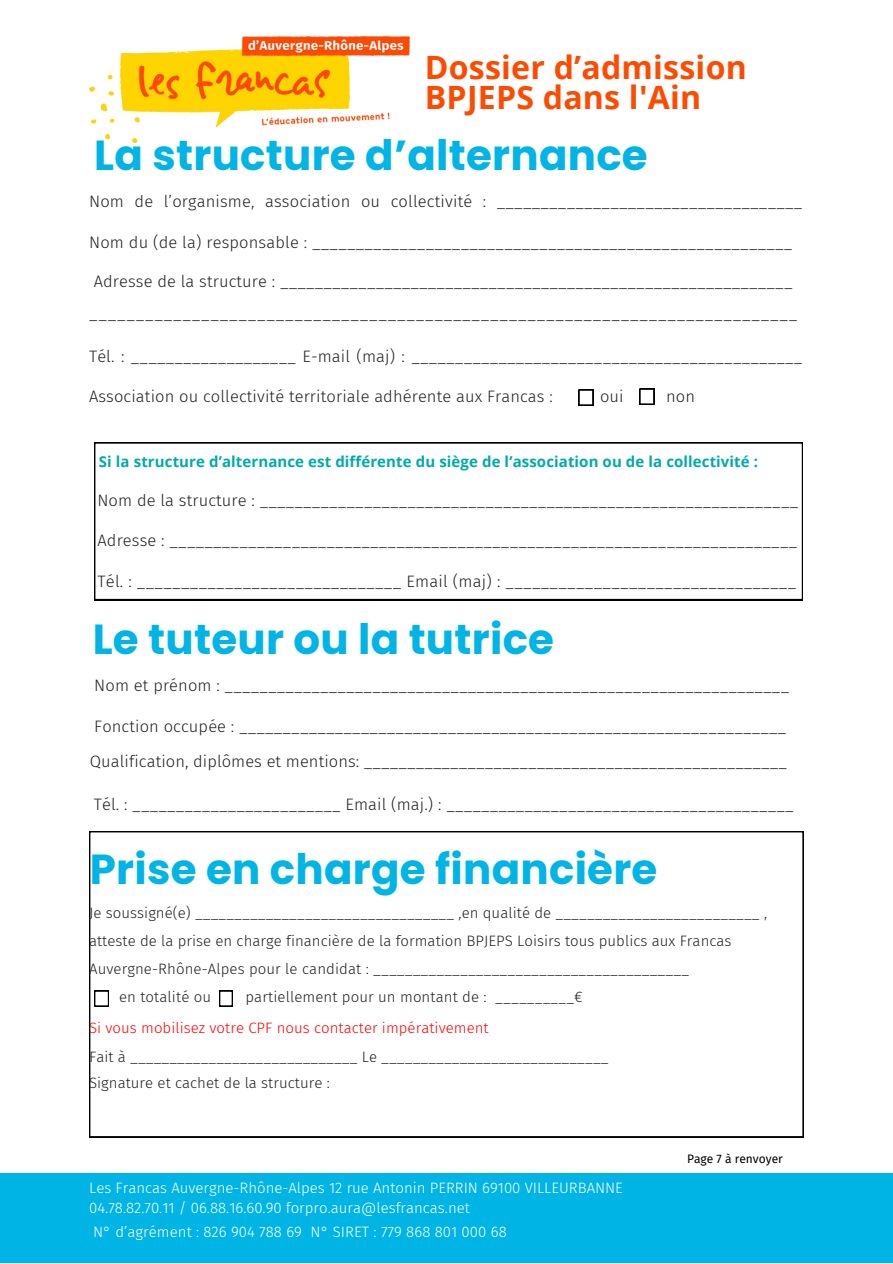
<style>
.page{position:relative;width:893px;height:1264px;background:#fff}
.page>*{position:absolute;margin:0;border:0;box-sizing:border-box;transform-origin:0 0}
.t1{font:700 42px "Poppins";letter-spacing:.005em;color:#00b5e5}
.t2{font:700 32.1px "Open Sans";letter-spacing:.005em;color:#fd4b02}
.t3{font:300 16.5px "Fira Sans";letter-spacing:.005em;color:#231f20}
.t4{font:300 15px "Fira Sans";letter-spacing:.005em;color:#231f20}
.t5{font:300 15px "Fira Sans";color:#fff}
.t6{font:700 15px "Open Sans";letter-spacing:.005em;color:#00aba8}
.t7{font:300 15px "Fira Sans";letter-spacing:.005em;color:#f00}
.t8{font:12px "Fira Sans";color:#000}
</style>
<div class="page">
<img style="left:89px;top:36px;width:320px;height:106px">
<svg style="left:94px;top:442px;width:708px;height:158px"></svg>
<div style="left:0;top:1173px;width:892px;height:89px;background:#00b5e5"></div>
<svg style="left:89px;top:831px;width:714px;height:306px"></svg>
<svg style="left:639px;top:389px;width:15px;height:15px"></svg>
<svg style="left:578px;top:389px;width:15px;height:16px"></svg>
<svg style="left:94px;top:990px;width:15px;height:16px"></svg>
<svg style="left:219px;top:990px;width:14px;height:16px"></svg>
<p class="t2" style="left:425px;top:45px;width:323px">Dossier d’admission</p>
<p class="t2" style="left:425px;top:75px;width:278px">BPJEPS dans l'Ain</p>
<p class="t1" style="left:94px;top:126px;width:555px">La structure d’alternance</p>
<p class="t3" style="left:89px;top:192px;width:714px">Nom de l’organisme, association ou collectivité : ___________________________________</p>
<p class="t3" style="left:89px;top:232px;width:704px">Nom du (de la) responsable : _______________________________________________________</p>
<p class="t3" style="left:94px;top:272px;width:700px">Adresse de la structure : ___________________________________________________________</p>
<p class="t3" style="left:89px;top:303px;width:709px">____________________________________________________________________________</p>
<p class="t3" style="left:89px;top:346px;width:714px">Tél. : ___________________ E-mail (maj) : _____________________________________________</p>
<p class="t3" style="left:89px;top:386px;width:465px">Association ou collectivité territoriale adhérente aux Francas :</p>
<p class="t3" style="left:600px;top:386px;width:25px">oui</p>
<p class="t3" style="left:666px;top:386px;width:30px">non</p>
<p class="t6" style="left:99px;top:451px;width:660px">Si la structure d’alternance est différente du siège de l’association ou de la collectivité :</p>
<p class="t3" style="left:97px;top:490px;width:702px">Nom de la structure : ______________________________________________________________</p>
<p class="t3" style="left:97px;top:531px;width:701px">Adresse : ________________________________________________________________________</p>
<p class="t3" style="left:97px;top:571px;width:700px">Tél. : ______________________________ Email (maj) : _________________________________</p>
<p class="t1" style="left:93px;top:610px;width:463px">Le tuteur ou la tutrice</p>
<p class="t3" style="left:94px;top:675px;width:696px">Nom et prénom : _________________________________________________________________</p>
<p class="t3" style="left:94px;top:716px;width:693px">Fonction occupée : _______________________________________________________________</p>
<p class="t3" style="left:90px;top:751px;width:698px">Qualification, diplômes et mentions: _________________________________________________</p>
<p class="t3" style="left:94px;top:794px;width:701px">Tél. : ________________________ Email (maj.) : ________________________________________</p>
<p class="t1" style="left:90px;top:839px;width:569px">Prise en charge financière</p>
<p class="t4" style="left:89px;top:903px;width:679px">Je soussigné(e) _________________________________ ,en qualité de __________________________ ,</p>
<p class="t4" style="left:89px;top:932px;width:644px">atteste de la prise en charge financière de la formation BPJEPS Loisirs tous publics aux Francas</p>
<p class="t4" style="left:89px;top:960px;width:601px">Auvergne-Rhône-Alpes pour le candidat : ________________________________________</p>
<p class="t4" style="left:119px;top:988px;width:93px">en totalité ou</p>
<p class="t4" style="left:245px;top:988px;width:339px">partiellement pour un montant de : __________€</p>
<p class="t7" style="left:89px;top:1018px;width:401px">Si vous mobilisez votre CPF nous contacter impérativement</p>
<p class="t4" style="left:89px;top:1047px;width:521px">Fait à _____________________________ Le _____________________________</p>
<p class="t4" style="left:89px;top:1073px;width:242px">Signature et cachet de la structure :</p>
<p class="t5" style="left:89px;top:1178px;width:535px">Les Francas Auvergne-Rhône-Alpes 12 rue Antonin PERRIN 69100 VILLEURBANNE</p>
<p class="t5" style="left:89px;top:1199px;width:382px">04.78.82.70.11 / 06.88.16.60.90 forpro.aura@lesfrancas.net</p>
<p class="t5" style="left:93px;top:1223px;width:415px">N° d’agrément : 826 904 788 69 N° SIRET : 779 868 801 000 68</p>
<p class="t8" style="left:687px;top:1151px;width:97px">Page 7 à renvoyer</p>
</div>
